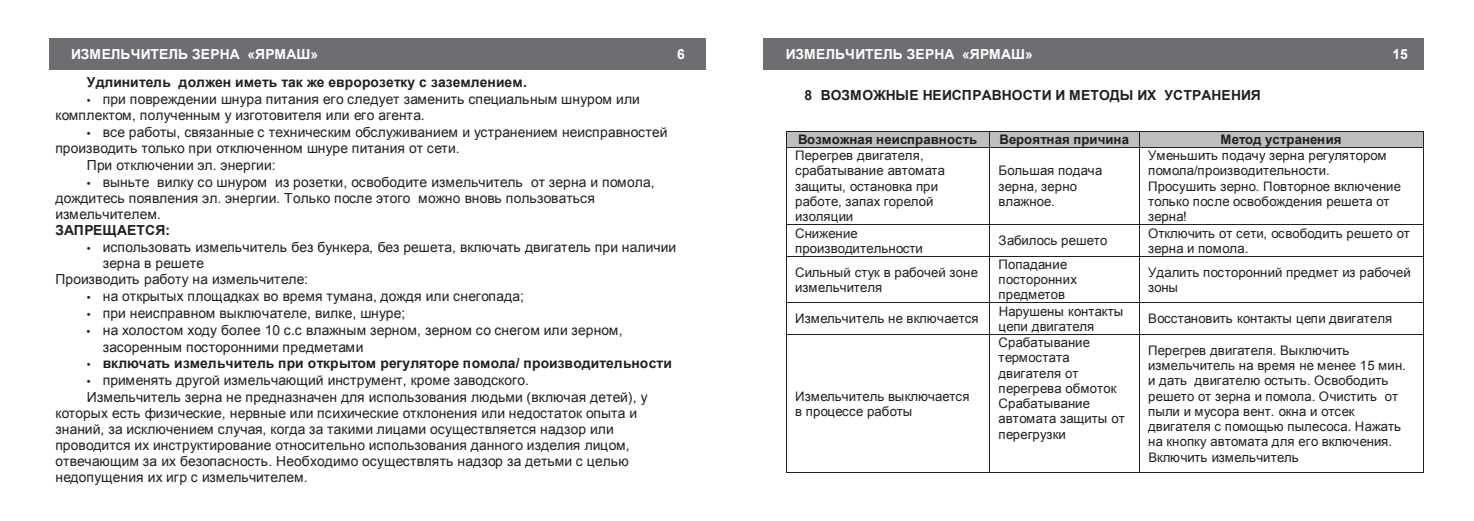
<style>
.page{position:relative;width:1474px;height:521px;background:#fff}
.page>*{position:absolute;margin:0;border:0;box-sizing:border-box;transform-origin:0 0}
.t1{font:13.83px/16.1px "Arial";letter-spacing:.005em;color:#231f20}
.t2{font:700 13.83px "Arial";letter-spacing:.005em;color:#231f20}
.t3{font:700 13.83px "Arial";letter-spacing:.005em;color:#fff}
.t4{font:13.12px/15.2px "Arial";color:#231f20}
.t5{font:700 13.12px "Arial";color:#231f20}
.s1{font-family:"Myriad Pro"}
.s2{font-family:"Myriad Pro";font-weight:400}
</style>
<div class="page">
<div style="left:49px;top:39px;width:429px;height:31px;background:#6d6e71"></div>
<div style="left:359px;top:39px;width:346px;height:31px;background:#6d6e71"></div>
<div style="left:763px;top:39px;width:395px;height:31px;background:#6d6e71"></div>
<div style="left:1070px;top:39px;width:353px;height:31px;background:#6d6e71"></div>
<div style="left:786px;top:132px;width:203px;height:15px;background:#bcbec0"></div>
<div style="left:989px;top:132px;width:149px;height:15px;background:#bcbec0"></div>
<div style="left:1139px;top:132px;width:283px;height:15px;background:#bcbec0"></div>
<hr style="left:786px;top:131px;width:203px;height:1px;background:#231f20">
<hr style="left:990px;top:131px;width:149px;height:1px;background:#231f20">
<hr style="left:1139px;top:131px;width:283px;height:1px;background:#231f20">
<hr style="left:786px;top:147px;width:203px;height:1px;background:#231f20">
<svg style="left:989px;top:131px;width:1px;height:17px"></svg>
<hr style="left:990px;top:147px;width:149px;height:1px;background:#231f20">
<svg style="left:1139px;top:132px;width:1px;height:15px"></svg>
<hr style="left:1139px;top:147px;width:283px;height:1px;background:#231f20">
<svg style="left:1422px;top:131px;width:1px;height:17px"></svg>
<hr style="left:785px;top:148px;width:1px;height:76px;background:#231f20">
<hr style="left:989px;top:148px;width:1px;height:76px;background:#231f20">
<hr style="left:1139px;top:148px;width:1px;height:76px;background:#231f20">
<hr style="left:1422px;top:148px;width:1px;height:76px;background:#231f20">
<hr style="left:786px;top:224px;width:203px;height:1px;background:#231f20">
<hr style="left:990px;top:224px;width:149px;height:1px;background:#231f20">
<hr style="left:1139px;top:224px;width:283px;height:1px;background:#231f20">
<hr style="left:785px;top:225px;width:1px;height:31px;background:#231f20">
<hr style="left:989px;top:225px;width:1px;height:31px;background:#231f20">
<hr style="left:1139px;top:225px;width:1px;height:31px;background:#231f20">
<hr style="left:1422px;top:225px;width:1px;height:31px;background:#231f20">
<hr style="left:786px;top:256px;width:203px;height:1px;background:#231f20">
<hr style="left:990px;top:256px;width:149px;height:1px;background:#231f20">
<hr style="left:1139px;top:256px;width:283px;height:1px;background:#231f20">
<hr style="left:785px;top:257px;width:1px;height:45px;background:#231f20">
<hr style="left:989px;top:257px;width:1px;height:45px;background:#231f20">
<hr style="left:1139px;top:257px;width:1px;height:45px;background:#231f20">
<hr style="left:1422px;top:257px;width:1px;height:45px;background:#231f20">
<hr style="left:786px;top:302px;width:203px;height:1px;background:#231f20">
<hr style="left:990px;top:302px;width:149px;height:1px;background:#231f20">
<hr style="left:1139px;top:302px;width:283px;height:1px;background:#231f20">
<hr style="left:785px;top:303px;width:1px;height:31px;background:#231f20">
<hr style="left:989px;top:303px;width:1px;height:31px;background:#231f20">
<hr style="left:1139px;top:303px;width:1px;height:31px;background:#231f20">
<hr style="left:1422px;top:303px;width:1px;height:31px;background:#231f20">
<hr style="left:786px;top:334px;width:203px;height:1px;background:#231f20">
<hr style="left:990px;top:334px;width:149px;height:1px;background:#231f20">
<hr style="left:1139px;top:334px;width:283px;height:1px;background:#231f20">
<hr style="left:785px;top:334px;width:1px;height:138px;background:#231f20">
<hr style="left:786px;top:472px;width:203px;height:1px;background:#231f20">
<hr style="left:989px;top:334px;width:1px;height:138px;background:#231f20">
<hr style="left:990px;top:472px;width:149px;height:1px;background:#231f20">
<hr style="left:1139px;top:334px;width:1px;height:138px;background:#231f20">
<hr style="left:1139px;top:472px;width:283px;height:1px;background:#231f20">
<hr style="left:1422px;top:334px;width:1px;height:138px;background:#231f20">
<p class="t3" style="left:71px;top:45px;width:249px">ИЗМЕЛЬЧИТЕЛЬ ЗЕРНА «ЯРМАШ»</p>
<p class="t3" style="left:677px;top:49px;width:9px">6</p>
<p class="t2" style="left:87px;top:73px;width:441px">Удлинитель должен иметь так же евророзетку с заземлением.</p>
<p class="t1" style="left:55px;top:92px;width:586px;text-indent:32px"><span class="s1">•</span> при повреждении шнура питания его следует заменить специальным шнуром или комплектом, полученным у изготовителя или его агента.</p>
<p class="t1" style="left:87px;top:125px;width:582px"><span class="s1">•</span> все работы, связанные с техническим обслуживанием и устранением неисправностей</p>
<p class="t1" style="left:55px;top:141px;width:406px">производить только при отключенном шнуре питания от сети.</p>
<p class="t1" style="left:87px;top:157px;width:190px">При отключении эл. энергии:</p>
<p class="t1" style="left:55px;top:174px;width:601px;text-indent:32px"><span class="s1">•</span> выньте вилку со шнуром из розетки, освободите измельчитель от зерна и помола, дождитесь появления эл. энергии. Только после этого можно вновь пользоваться измельчителем.</p>
<p class="t2" style="left:55px;top:221px;width:116px">ЗАПРЕЩАЕТСЯ:</p>
<p class="t1" style="left:87px;top:239px;width:591px"><span class="s1">•</span> использовать измельчитель без бункера, без решета, включать двигатель при наличии</p>
<p class="t1" style="left:103px;top:255px;width:103px">зерна в решете</p>
<p class="t1" style="left:55px;top:271px;width:254px">Производить работу на измельчителе:</p>
<p class="t1" style="left:87px;top:288px;width:438px"><span class="s1">•</span> на открытых площадках во время тумана, дождя или снегопада;</p>
<p class="t1" style="left:87px;top:305px;width:320px"><span class="s1">•</span> при неисправном выключателе, вилке, шнуре;</p>
<p class="t1" style="left:103px;top:322px;width:521px;text-indent:-16px"><span class="s1">•</span> на холостом ходу более 10 с.с влажным зерном, зерном со снегом или зерном, засоренным посторонними предметами</p>
<p class="t2" style="left:87px;top:354px;width:586px"><span class="s2">•</span> включать измельчитель при открытом регуляторе помола/ производительности</p>
<p class="t1" style="left:87px;top:372px;width:443px"><span class="s1">•</span> применять другой измельчающий инструмент, кроме заводского.</p>
<p class="t1" style="left:87px;top:389px;width:562px">Измельчитель зерна не предназначен для использования людьми (включая детей), у</p>
<p class="t1" style="left:55px;top:405px;width:583px">которых есть физические, нервные или психические отклонения или недостаток опыта и</p>
<p class="t1" style="left:56px;top:421px;width:560px">знаний, за исключением случая, когда за такими лицами осуществляется надзор или</p>
<p class="t1" style="left:55px;top:437px;width:576px">проводится их инструктирование относительно использования данного изделия лицом,</p>
<p class="t1" style="left:55px;top:453px;width:575px">отвечающим за их безопасность. Необходимо осуществлять надзор за детьми с целью</p>
<p class="t1" style="left:55px;top:469px;width:254px">недопущения их игр с измельчителем.</p>
<p class="t3" style="left:785px;top:45px;width:249px">ИЗМЕЛЬЧИТЕЛЬ ЗЕРНА «ЯРМАШ»</p>
<p class="t3" style="left:1392px;top:49px;width:17px">15</p>
<p class="t2" style="left:804px;top:90px;width:458px">8 ВОЗМОЖНЫЕ НЕИСПРАВНОСТИ И МЕТОДЫ ИХ УСТРАНЕНИЯ</p>
<p class="t5" style="left:798px;top:131px;width:181px">Возможная неисправность</p>
<p class="t5" style="left:999px;top:131px;width:131px">Вероятная причина</p>
<p class="t5" style="left:1220px;top:131px;width:122px">Метод устранения</p>
<p class="t4" style="left:795px;top:148px;width:151px">Перегрев двигателя, срабатывание автомата защиты, остановка при работе, запах горелой изоляции</p>
<p class="t4" style="left:1148px;top:148px;width:254px">Уменьшить подачу зерна регулятором помола/производительности.<br>Просушить зерно. Повторное включение только после освобождения решета от зерна!</p>
<p class="t4" style="left:998px;top:163px;width:105px">Большая подача зерна, зерно влажное.</p>
<p class="t4" style="left:795px;top:225px;width:129px">Снижение производительности</p>
<p class="t4" style="left:998px;top:233px;width:110px">Забилось решето</p>
<p class="t4" style="left:1148px;top:225px;width:263px">Отключить от сети, освободить решето от зерна и помола.</p>
<p class="t4" style="left:795px;top:264px;width:184px">Сильный стук в рабочей зоне измельчителя</p>
<p class="t4" style="left:998px;top:257px;width:80px">Попадание посторонних предметов</p>
<p class="t4" style="left:1148px;top:264px;width:264px">Удалить посторонний предмет из рабочей зоны</p>
<p class="t4" style="left:795px;top:311px;width:185px">Измельчитель не включается</p>
<p class="t4" style="left:998px;top:304px;width:126px">Нарушены контакты цепи двигателя</p>
<p class="t4" style="left:1148px;top:311px;width:245px">Восстановить контакты цепи двигателя</p>
<p class="t4" style="left:795px;top:388px;width:176px">Измельчитель выключается в процессе работы</p>
<p class="t4" style="left:998px;top:335px;width:128px">Срабатывание термостата двигателя от перегрева обмоток<br>Срабатывание автомата защиты от перегрузки</p>
<p class="t4" style="left:1148px;top:343px;width:259px">Перегрев двигателя. Выключить измельчитель на время не менее 15 мин. и дать двигателю остыть. Освободить решето от зерна и помола. Очистить от пыли и мусора вент. окна и отсек двигателя с помощью пылесоса. Нажать на кнопку автомата для его включения.<br>Включить измельчитель</p>
</div>
